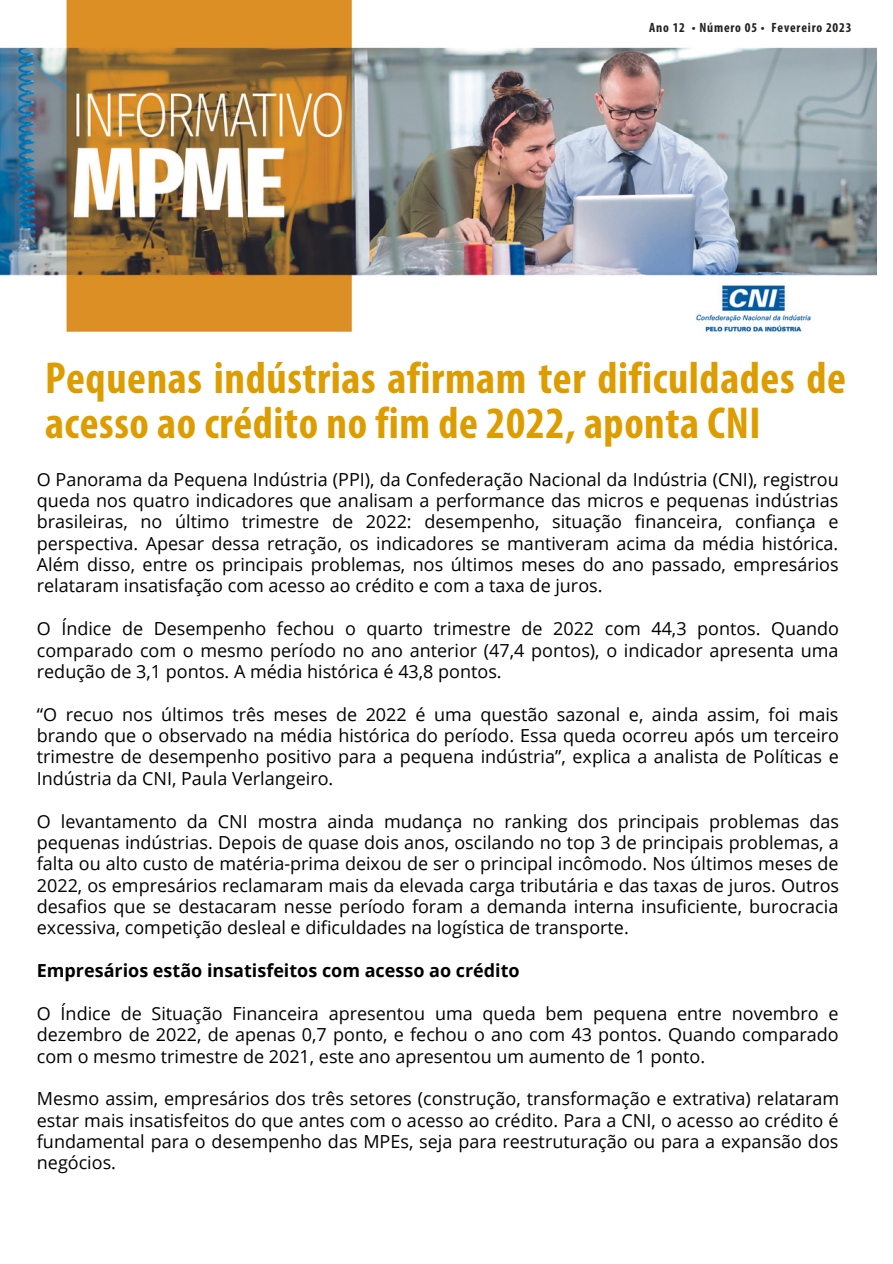
<style>
.page{position:relative;width:893px;height:1264px;background:#fff}
.page>*{position:absolute;margin:0;border:0;box-sizing:border-box;transform-origin:0 0}
.t1{font:700 condensed 45px/45px "Myriad Pro";letter-spacing:.015em;color:#dd9c00}
.t2{font:18px/21.3px "Open Sans";color:#000;text-align:justify}
.t3{font:700 18px "Open Sans";color:#000}
.t4{font:700 condensed 13.5px "Myriad Pro";letter-spacing:.06em;color:#222}
</style>
<div class="page">
<img style="left:0;top:0;width:876px;height:332px">
<p class="t4" style="left:649px;top:22px;width:204px">Ano 12 • Número 05 • Fevereiro 2023</p>
<h1 class="t1" style="left:45px;top:360px;width:802px">Pequenas indústrias afirmam ter dificuldades de acesso ao crédito no fim de 2022, aponta CNI</h1>
<p class="t2" style="left:37px;top:468px;width:803px">O Panorama da Pequena Indústria (PPI), da Confederação Nacional da Indústria (CNI), registrou queda nos quatro indicadores que analisam a performance das micros e pequenas indústrias brasileiras, no último trimestre de 2022: desempenho, situação financeira, confiança e perspectiva. Apesar dessa retração, os indicadores se mantiveram acima da média histórica.<br>Além disso, entre os principais problemas, nos últimos meses do ano passado, empresários relataram insatisfação com acesso ao crédito e com a taxa de juros.</p>
<p class="t2" style="left:37px;top:617px;width:803px">O Índice de Desempenho fechou o quarto trimestre de 2022 com 44,3 pontos. Quando comparado com o mesmo período no ano anterior (47,4 pontos), o indicador apresenta uma redução de 3,1 pontos. A média histórica é 43,8 pontos.</p>
<p class="t2" style="left:37px;top:703px;width:803px">“O recuo nos últimos três meses de 2022 é uma questão sazonal e, ainda assim, foi mais brando que o observado na média histórica do período. Essa queda ocorreu após um terceiro trimestre de desempenho positivo para a pequena indústria”, explica a analista de Políticas e Indústria da CNI, Paula Verlangeiro.</p>
<p class="t2" style="left:37px;top:809px;width:803px">O levantamento da CNI mostra ainda mudança no ranking dos principais problemas das pequenas indústrias. Depois de quase dois anos, oscilando no top 3 de principais problemas, a falta ou alto custo de matéria-prima deixou de ser o principal incômodo. Nos últimos meses de 2022, os empresários reclamaram mais da elevada carga tributária e das taxas de juros. Outros desafios que se destacaram nesse período foram a demanda interna insuficiente, burocracia excessiva, competição desleal e dificuldades na logística de transporte.</p>
<p class="t3" style="left:37px;top:957px;width:484px">Empresários estão insatisfeitos com acesso ao crédito</p>
<p class="t2" style="left:37px;top:1002px;width:803px">O Índice de Situação Financeira apresentou uma queda bem pequena entre novembro e dezembro de 2022, de apenas 0,7 ponto, e fechou o ano com 43 pontos. Quando comparado com o mesmo trimestre de 2021, este ano apresentou um aumento de 1 ponto.</p>
<p class="t2" style="left:37px;top:1087px;width:803px">Mesmo assim, empresários dos três setores (construção, transformação e extrativa) relataram estar mais insatisfeitos do que antes com o acesso ao crédito. Para a CNI, o acesso ao crédito é fundamental para o desempenho das MPEs, seja para reestruturação ou para a expansão dos negócios.</p>
</div>
